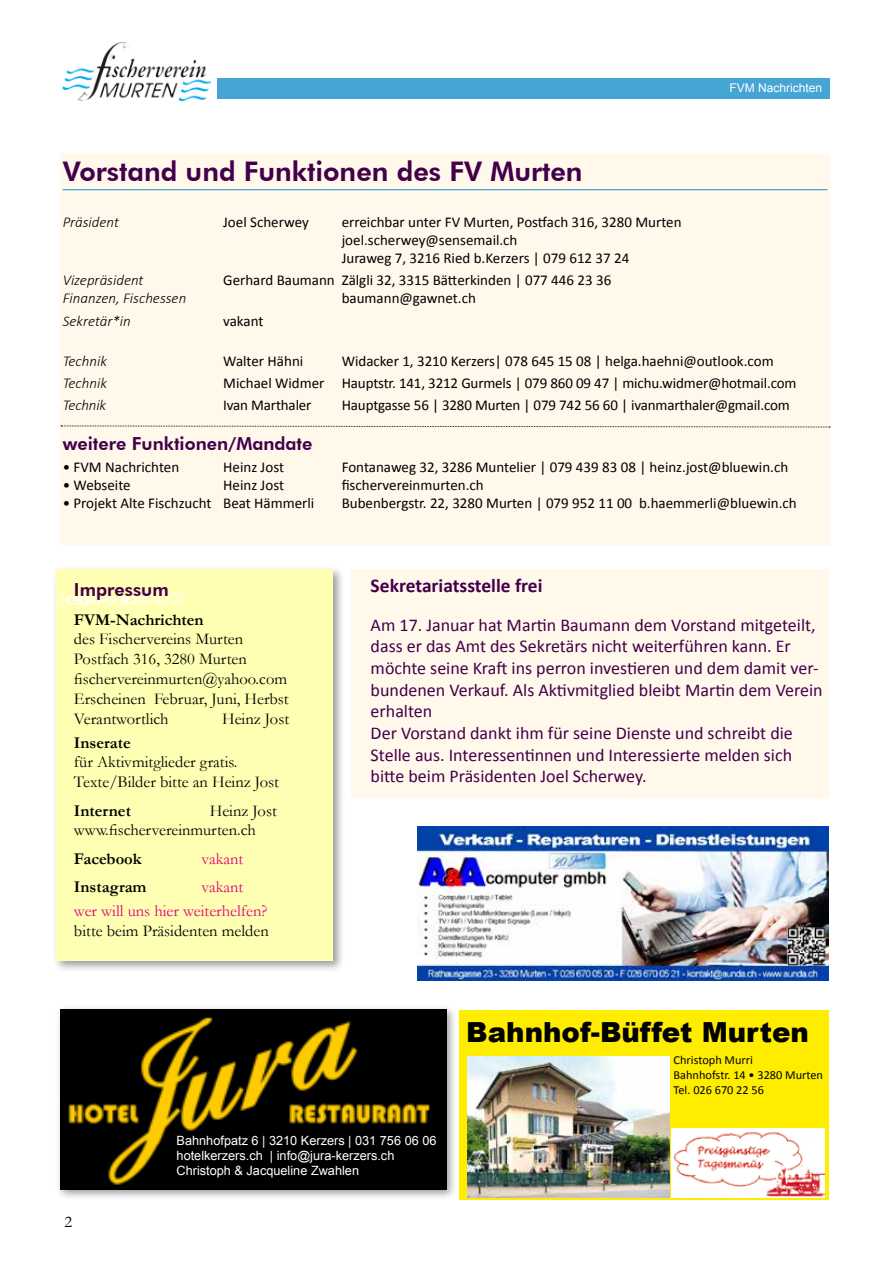
<style>
.page{position:relative;width:893px;height:1263px;background:#fff}
.page>*{position:absolute;margin:0;border:0;box-sizing:border-box;transform-origin:0 0}
.t1{font:900 27.6px "Arial";color:#000}
.t2{font:800 27px "Futura BT";color:#42004b}
.t3{font:700 19.5px "Calibri";color:#42004b}
.t4{font:18px/21.6px "Calibri";color:#42004b}
.t5{font:800 18px "Futura BT";color:#42004b}
.t6{font:16.5px/19.8px "Garamond";color:#000}
.t7{font:700 16.5px "Garamond";color:#000}
.t8{font:16.5px/24px "Garamond";color:#e2007a}
.t9{font:15px/18px "Calibri";color:#000}
.t10{font:italic 300 15px "Calibri";color:#000}
.t11{font:12.75px/15.3px "Arial";color:#fff}
.t12{font:12.3px/14.7px "Calibri";color:#000}
.t13{font:12px "Arial";color:#fff}
</style>
<div class="page">
<div style="left:217px;top:79px;width:612px;height:20px;background:#45a5d5"></div>
<img style="left:62px;top:42px;width:148px;height:60px">
<div style="left:61px;top:154px;width:768px;height:391px;background:#fff8eb"></div>
<div style="left:351px;top:569px;width:477px;height:229px;background:#fff8eb"></div>
<svg style="left:61px;top:425px;width:769px;height:3px"></svg>
<hr style="left:63px;top:189px;width:764px;height:1px;background:#168fcb">
<div style="left:52px;top:565px;width:294px;height:408px;background:#000;opacity:.4"></div>
<div style="left:56px;top:569px;width:277px;height:392px;background:#ffffb3"></div>
<div style="left:55px;top:1004px;width:403px;height:196px;background:#000;opacity:.4"></div>
<img style="left:60px;top:1009px;width:386px;height:180px">
<img style="left:417px;top:826px;width:412px;height:155px">
<div style="left:459px;top:1010px;width:370px;height:190px;background:#ffed00"></div>
<img style="left:672px;top:1128px;width:152px;height:69px">
<img style="left:468px;top:1056px;width:201px;height:141px">
<p class="t13" style="left:729px;top:80px;width:94px">FVM Nachrichten</p>
<h2 class="t2" style="left:63px;top:155px;width:521px">Vorstand und Funktionen des FV Murten</h2>
<p class="t10" style="left:63px;top:213px;width:58px">Präsident</p>
<p class="t9" style="left:223px;top:213px;width:87px">Joel Scherwey</p>
<p class="t9" style="left:342px;top:213px;width:341px">erreichbar unter FV Murten, Postfach 316, 3280 Murten joel.scherwey@sensemail.ch<br>Juraweg 7, 3216 Ried b.Kerzers | 079 612 37 24</p>
<p class="t10" style="left:63px;top:271px;width:82px">Vizepräsident</p>
<p class="t9" style="left:223px;top:272px;width:390px">Gerhard Baumann Zälgli 32, 3315 Bätterkinden | 077 446 23 36</p>
<p class="t10" style="left:63px;top:289px;width:125px">Finanzen, Fischessen</p>
<p class="t9" style="left:342px;top:290px;width:136px">baumann@gawnet.ch</p>
<p class="t10" style="left:63px;top:311px;width:70px">Sekretär*in</p>
<p class="t9" style="left:223px;top:312px;width:42px">vakant</p>
<p class="t10" style="left:63px;top:352px;width:46px">Technik</p>
<p class="t9" style="left:223px;top:352px;width:82px">Walter Hähni</p>
<p class="t9" style="left:342px;top:352px;width:433px">Widacker 1, 3210 Kerzers| 078 645 15 08 | helga.haehni@outlook.com</p>
<p class="t10" style="left:63px;top:374px;width:46px">Technik</p>
<p class="t9" style="left:223px;top:374px;width:575px">Michael Widmer Hauptstr. 141, 3212 Gurmels | 079 860 09 47 | michu.widmer@hotmail.com</p>
<p class="t10" style="left:63px;top:396px;width:45px">Technik</p>
<p class="t9" style="left:223px;top:397px;width:90px">Ivan Marthaler</p>
<p class="t9" style="left:342px;top:397px;width:450px">Hauptgasse 56 | 3280 Murten | 079 742 56 60 | ivanmarthaler@gmail.com</p>
<p class="t5" style="left:63px;top:433px;width:251px">weitere Funktionen/Mandate</p>
<p class="t9" style="left:63px;top:458px;width:118px">• FVM Nachrichten</p>
<p class="t9" style="left:223px;top:458px;width:62px">Heinz Jost</p>
<p class="t9" style="left:342px;top:458px;width:448px">Fontanaweg 32, 3286 Muntelier | 079 439 83 08 | heinz.jost@bluewin.ch</p>
<p class="t9" style="left:63px;top:476px;width:70px">• Webseite</p>
<p class="t9" style="left:223px;top:476px;width:62px">Heinz Jost</p>
<p class="t9" style="left:342px;top:476px;width:144px">fischervereinmurten.ch</p>
<p class="t9" style="left:63px;top:494px;width:253px">• Projekt Alte Fischzucht Beat Hämmerli</p>
<p class="t9" style="left:342px;top:494px;width:457px">Bubenbergstr. 22, 3280 Murten | 079 952 11 00 b.haemmerli@bluewin.ch</p>
<p class="t5" style="left:74px;top:579px;width:96px">Impressum</p>
<p class="t7" style="left:74px;top:608px;width:131px">FVM-Nachrichten</p>
<p class="t6" style="left:74px;top:629px;width:216px">des Fischervereins Murten<br>Postfach 316, 3280 Murten fischervereinmurten@yahoo.com<br>Erscheinen Februar, Juni, Herbst<br>Verantwortlich</p>
<p class="t6" style="left:222px;top:708px;width:69px">Heinz Jost</p>
<p class="t7" style="left:74px;top:731px;width:58px">Inserate</p>
<p class="t6" style="left:74px;top:752px;width:207px">für Aktivmitglieder gratis.<br>Texte/Bilder bitte an Heinz Jost</p>
<p class="t7" style="left:74px;top:799px;width:58px">Internet</p>
<p class="t6" style="left:74px;top:800px;width:204px;text-indent:136px">Heinz Jost www.fischervereinmurten.ch</p>
<p class="t7" style="left:74px;top:847px;width:69px">Facebook</p>
<p class="t8" style="left:202px;top:846px;width:43px">vakant</p>
<p class="t7" style="left:74px;top:875px;width:74px">Instagram</p>
<p class="t8" style="left:74px;top:874px;width:195px;text-indent:128px">vakant wer will uns hier weiterhelfen?</p>
<p class="t6" style="left:74px;top:920px;width:196px">bitte beim Präsidenten melden</p>
<h3 class="t3" style="left:371px;top:573px;width:173px">Sekretariatsstelle frei</h3>
<p class="t4" style="left:371px;top:614px;width:453px">Am 17. Januar hat Martin Baumann dem Vorstand mitgeteilt, dass er das Amt des Sekretärs nicht weiterführen kann. Er möchte seine Kraft ins perron investieren und dem damit ver&shy;bundenen Verkauf. Als Aktivmitglied bleibt Martin dem Verein erhalten<br>Der Vorstand dankt ihm für seine Dienste und schreibt die Stelle aus. Interessentinnen und Interessierte melden sich bitte beim Präsidenten Joel Scherwey.</p>
<h1 class="t1" style="left:466px;top:1012px;width:344px">Bahnhof-Büffet Murten</h1>
<p class="t12" style="left:674px;top:1052px;width:151px">Christoph Murri<br>Bahnhofstr. 14 • 3280 Murten<br>Tel. 026 670 22 56</p>
<p class="t6" style="left:65px;top:1211px;width:9px">2</p>
<p class="t11" style="left:177px;top:1133px;width:261px">Bahnhofpatz 6 | 3210 Kerzers | 031 756 06 06 hotelkerzers.ch | info@jura-kerzers.ch<br>Christoph &amp; Jacqueline Zwahlen</p>
</div>
